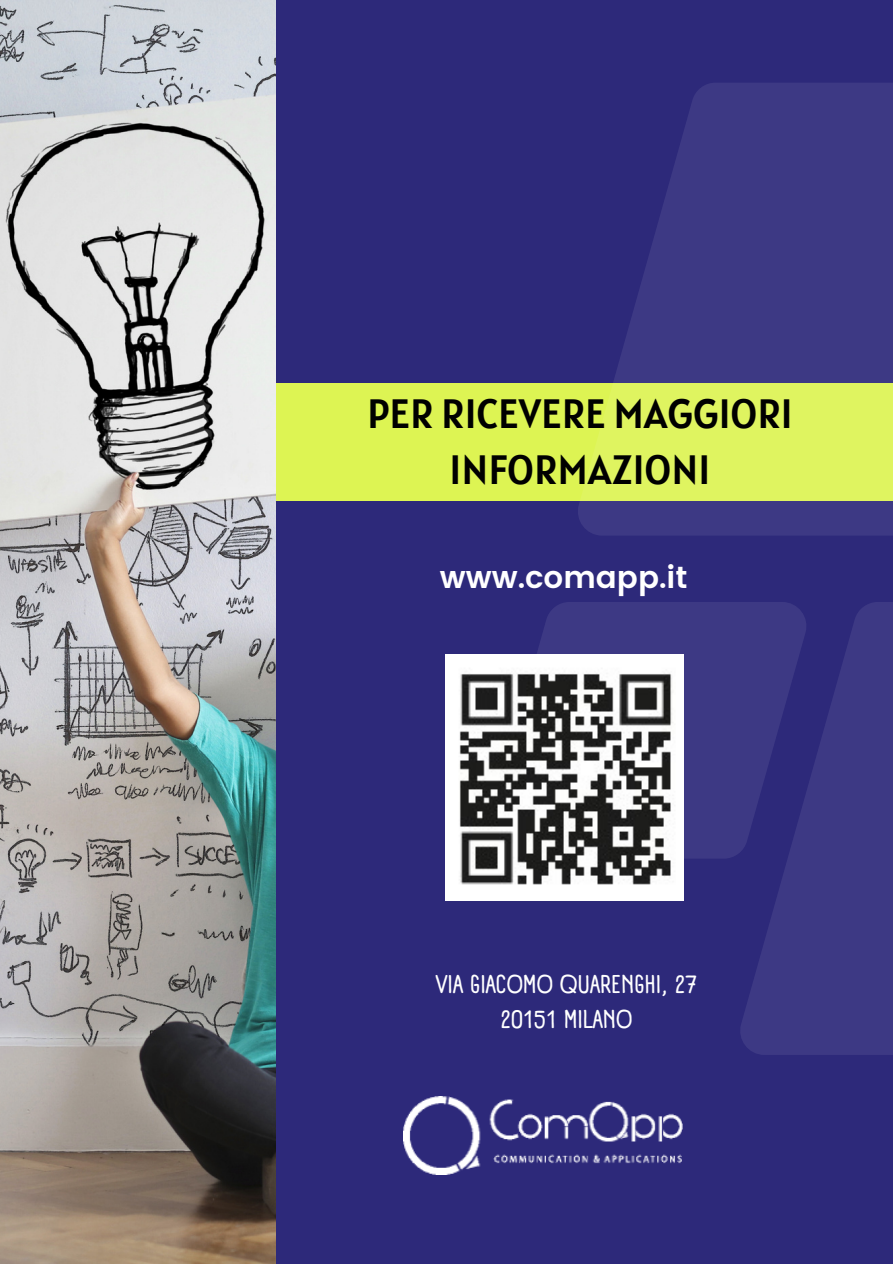
<style>
.page{position:relative;width:893px;height:1264px;background:#fff}
.page>*{position:absolute;margin:0;border:0;box-sizing:border-box;transform-origin:0 0}
.t1{font:40.8px/56.2px "Alatsi";color:#000;text-align:center}
.t2{font:600 30.6px "Poppins";color:#fff}
.t3{font:700 25.2px "A Day Without Sun Text";color:#fff}
</style>
<div class="page">
<div style="left:0;top:0;width:892px;height:1263px;background:#2d297a"></div>
<div style="left:193px;top:383px;width:699px;height:118px;background:#ddf453"></div>
<svg style="left:486px;top:83px;width:406px;height:971px"></svg>
<img style="left:0;top:0;width:275px;height:1263px">
<img style="left:403px;top:1096px;width:279px;height:78px">
<img style="left:445px;top:655px;width:238px;height:245px">
<h2 class="t1" style="left:367px;top:385px;width:427px">PER RICEVERE MAGGIORI<br>INFORMAZIONI</h2>
<p class="t2" style="left:440px;top:559px;width:249px">www.comapp.it</p>
<p class="t3" style="left:436px;top:969px;width:263px">VIA GIACOMO QUARENGHI, 27</p>
<p class="t3" style="left:501px;top:1004px;width:133px">20151 MILANO</p>
</div>
